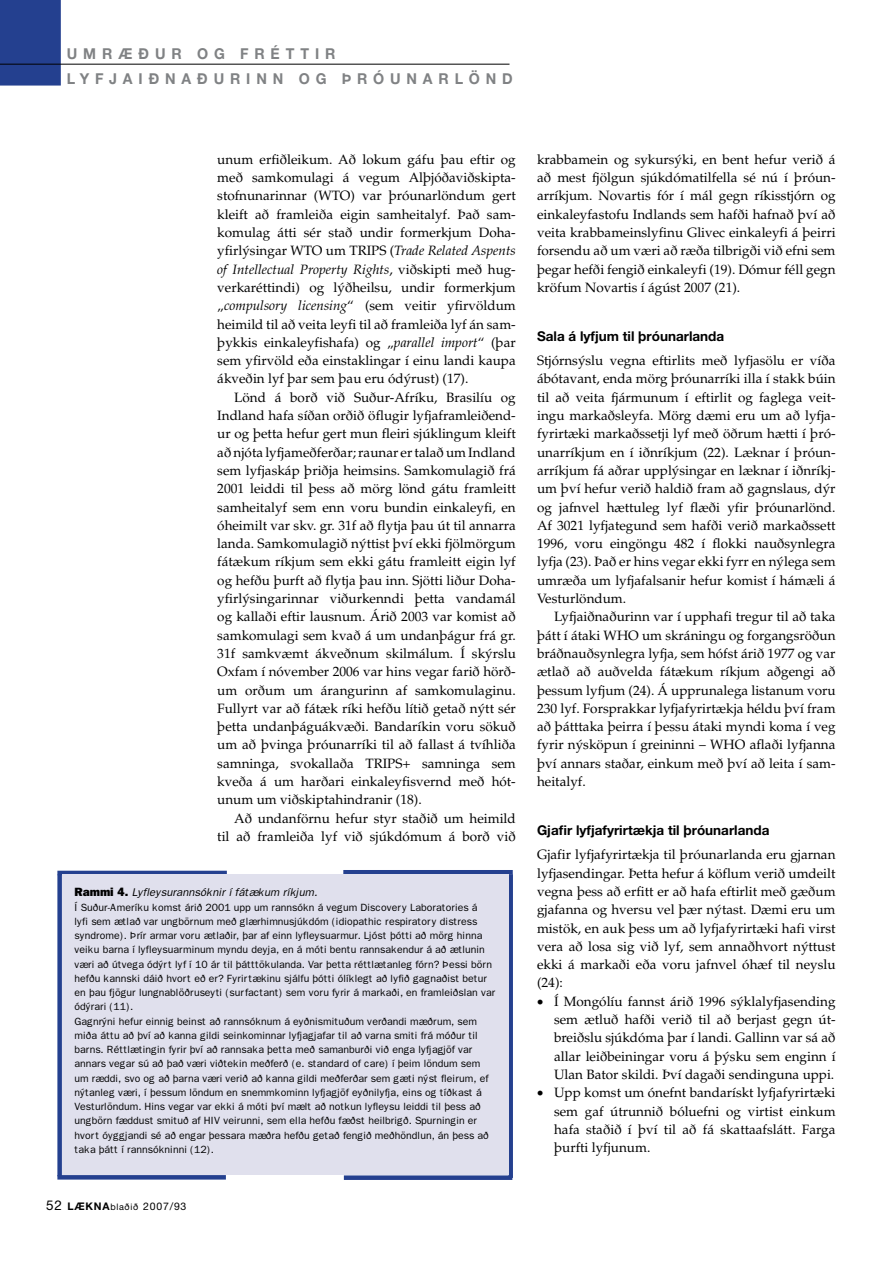
<style>
.page{position:relative;width:893px;height:1263px;background:#fff}
.page>*{position:absolute;margin:0;border:0;box-sizing:border-box;transform-origin:0 0}
.t1{font:700 15px/25.5px "Helvetica Neue";letter-spacing:.415em;color:#808284;scale:.95 1}
.t2{font:13.5px/18.3px "Palatino";color:#000;text-align:justify}
.t3{font:700 13.5px "Helvetica Neue";color:#000}
.t4{font:italic 11.25px "Franklin Gothic";color:#000}
.t5{font:10.5px/14.2px "Franklin Gothic";color:#000}
.t6{font:10.5px "Helvetica Neue";letter-spacing:.075em;color:#000}
.s1{font-style:italic}
.s2{font-weight:800;font-style:normal;font-size:12px}
.s3{font-size:13.5px}
.s4{font-weight:700}
.s5{font-size:9px}
</style>
<div class="page">
<svg style="left:57px;top:1175px;width:169px;height:4px"></svg>
<div style="left:57px;top:874px;width:5px;height:302px;background:#24408f"></div>
<div style="left:508px;top:874px;width:5px;height:304px;background:#24408f"></div>
<div style="left:344px;top:1175px;width:168px;height:5px;background:#24408f"></div>
<hr style="left:343px;top:870px;width:170px;height:4px;background:#24408f">
<svg style="left:57px;top:871px;width:170px;height:4px"></svg>
<div style="left:62px;top:875px;width:447px;height:300px;background:#e0e0ed"></div>
<div style="left:0;top:0;width:61px;height:86px;background:#24408f"></div>
<hr style="left:0;top:64px;width:509px;height:1px;background:#000">
<p class="t1" style="left:67px;top:40px;width:471px">UMRÆÐUR OG FRÉTTIR<br>LYFJAIÐNAÐURINN OG ÞRÓUNARLÖND</p>
<p class="t2" style="left:217px;top:150px;width:300px">unum erfiðleikum. Að lokum gáfu þau eftir og með samkomulagi á vegum Alþjóðaviðskipta&shy;stofnunarinnar (WTO) var þróunarlöndum gert kleift að framleiða eigin samheitalyf. Það sam&shy;komulag átti sér stað undir formerkjum Doha&shy;yfirlýsingar WTO um TRIPS (<span class="s1">Trade Related Aspents of Intellectual Property Rights</span>, viðskipti með hug&shy;verkaréttindi) og lýðheilsu, undir formerkjum „<span class="s1">compulsory licensing</span>“ (sem veitir yfirvöldum heimild til að veita leyfi til að framleiða lyf án sam&shy;þykkis einkaleyfishafa) og „<span class="s1">parallel import</span>“ (þar sem yfirvöld eða einstaklingar í einu landi kaupa ákveðin lyf þar sem þau eru ódýrust) (17).</p>
<p class="t2" style="left:217px;top:388px;width:300px;text-indent:17px">Lönd á borð við Suður-Afríku, Brasilíu og Indland hafa síðan orðið öflugir lyfjaframleiðend&shy;ur og þetta hefur gert mun fleiri sjúklingum kleift að njóta lyfjameðferðar; raunar er talað um Indland sem lyfjaskáp þriðja heimsins. Samkomulagið frá 2001 leiddi til þess að mörg lönd gátu framleitt samheitalyf sem enn voru bundin einkaleyfi, en óheimilt var skv. gr. 31f að flytja þau út til annarra landa. Samkomulagið nýttist því ekki fjölmörgum fátækum ríkjum sem ekki gátu framleitt eigin lyf og hefðu þurft að flytja þau inn. Sjötti liður Doha&shy;yfirlýsingarinnar viðurkenndi þetta vandamál og kallaði eftir lausnum. Árið 2003 var komist að samkomulagi sem kvað á um undanþágur frá gr.<br>31f samkvæmt ákveðnum skilmálum. Í skýrslu Oxfam í nóvember 2006 var hins vegar farið hörð&shy;um orðum um árangurinn af samkomulaginu.<br>Fullyrt var að fátæk ríki hefðu lítið getað nýtt sér þetta undanþáguákvæði. Bandaríkin voru sökuð um að þvinga þróunarríki til að fallast á tvíhliða samninga, svokallaða TRIPS+ samninga sem kveða á um harðari einkaleyfisvernd með hót&shy;unum um viðskiptahindranir (18).</p>
<p class="t2" style="left:217px;top:809px;width:300px;text-align:right">Að undanförnu hefur styr staðið um heimild<br>til að framleiða lyf við sjúkdómum á borð við</p>
<p class="t4" style="left:75px;top:886px;width:244px"><span class="s2">Rammi 4.</span> Lyfleysurannsóknir í fátækum ríkjum.</p>
<p class="t5" style="left:75px;top:900px;width:422px">Í Suður-Ameríku komst árið 2001 upp um rannsókn á vegum Discovery Laboratories á<br>lyfi sem ætlað var ungbörnum með glærhimnusjúkdóm (idiopathic respiratory distress syndrome). Þrír armar voru ætlaðir, þar af einn lyfleysuarmur. Ljóst þótti að mörg hinna veiku barna í lyfleysuarminum myndu deyja, en á móti bentu rannsakendur á að ætlunin væri að útvega ódýrt lyf í 10 ár til þátttökulanda. Var þetta réttlætanleg fórn? Þessi börn hefðu kannski dáið hvort eð er? Fyrirtækinu sjálfu þótti ólíklegt að lyfið gagnaðist betur en þau fjögur lungnablöðruseyti (surfactant) sem voru fyrir á markaði, en framleiðslan var ódýrari (11).<br>Gagnrýni hefur einnig beinst að rannsóknum á eyðnismituðum verðandi mæðrum, sem miða áttu að því að kanna gildi seinkominnar lyfjagjafar til að varna smiti frá móður til barns. Réttlætingin fyrir því að rannsaka þetta með samanburði við enga lyfjagjöf var annars vegar sú að það væri viðtekin meðferð (e. standard of care) í þeim löndum sem um ræddi, svo og að þarna væri verið að kanna gildi meðferðar sem gæti nýst fleirum, ef nýtanleg væri, í þessum löndum en snemmkominn lyfjagjöf eyðnilyfja, eins og tíðkast á Vesturlöndum. Hins vegar var ekki á móti því mælt að notkun lyfleysu leiddi til þess að ungbörn fæddust smituð af HIV veirunni, sem ella hefðu fæðst heilbrigð. Spurningin er hvort óyggjandi sé að engar þessara mæðra hefðu getað fengið meðhöndlun, án þess að taka þátt í rannsókninni (12).</p>
<p class="t6" style="left:46px;top:1200px;width:142px"><span class="s3">52</span> <span class="s4">LÆKNA</span><span class="s5">blaðið</span> 2007/93</p>
<p class="t2" style="left:537px;top:150px;width:300px">krabbamein og sykursýki, en bent hefur verið á að mest fjölgun sjúkdómatilfella sé nú í þróun&shy;arríkjum. Novartis fór í mál gegn ríkisstjórn og einkaleyfastofu Indlands sem hafði hafnað því að veita krabbameinslyfinu Glivec einkaleyfi á þeirri forsendu að um væri að ræða tilbrigði við efni sem þegar hefði fengið einkaleyfi (19). Dómur féll gegn kröfum Novartis í ágúst 2007 (21).</p>
<p class="t3" style="left:537px;top:327px;width:189px">Sala á lyfjum til þróunarlanda</p>
<p class="t2" style="left:537px;top:352px;width:300px">Stjórnsýslu vegna eftirlits með lyfjasölu er víða ábótavant, enda mörg þróunarríki illa í stakk búin til að veita fjármunum í eftirlit og faglega veit&shy;ingu markaðsleyfa. Mörg dæmi eru um að lyfja&shy;fyrirtæki markaðssetji lyf með öðrum hætti í þró&shy;unarríkjum en í iðnríkjum (22). Læknar í þróun&shy;arríkjum fá aðrar upplýsingar en læknar í iðnríkj&shy;um því hefur verið haldið fram að gagnslaus, dýr og jafnvel hættuleg lyf flæði yfir þróunarlönd.<br>Af 3021 lyfjategund sem hafði verið markaðssett 1996, voru eingöngu 482 í flokki nauðsynlegra lyfja (23). Það er hins vegar ekki fyrr en nýlega sem umræða um lyfjafalsanir hefur komist í hámæli á Vesturlöndum.</p>
<p class="t2" style="left:537px;top:608px;width:300px;text-indent:17px">Lyfjaiðnaðurinn var í upphafi tregur til að taka þátt í átaki WHO um skráningu og forgangsröðun bráðnauðsynlegra lyfja, sem hófst árið 1977 og var ætlað að auðvelda fátækum ríkjum aðgengi að þessum lyfjum (24). Á upprunalega listanum voru 230 lyf. Forsprakkar lyfjafyrirtækja héldu því fram að þátttaka þeirra í þessu átaki myndi koma í veg fyrir nýsköpun í greininni – WHO aflaði lyfjanna því annars staðar, einkum með því að leita í sam&shy;heitalyf.</p>
<p class="t3" style="left:537px;top:821px;width:234px">Gjafir lyfjafyrirtækja til þróunarlanda</p>
<p class="t2" style="left:537px;top:846px;width:300px">Gjafir lyfjafyrirtækja til þróunarlanda eru gjarnan lyfjasendingar. Þetta hefur á köflum verið umdeilt vegna þess að erfitt er að hafa eftirlit með gæðum gjafanna og hversu vel þær nýtast. Dæmi eru um mistök, en auk þess um að lyfjafyrirtæki hafi virst vera að losa sig við lyf, sem annaðhvort nýttust ekki á markaði eða voru jafnvel óhæf til neyslu (24):</p>
<p class="t2" style="left:554px;top:992px;width:283px;text-indent:-17px">• Í Mongólíu fannst árið 1996 sýklalyfjasending sem ætluð hafði verið til að berjast gegn út&shy;breiðslu sjúkdóma þar í landi. Gallinn var sá að allar leiðbeiningar voru á þýsku sem enginn í Ulan Bator skildi. Því dagaði sendinguna uppi.</p>
<p class="t2" style="left:554px;top:1084px;width:283px;text-indent:-17px">• Upp komst um ónefnt bandarískt lyfjafyrirtæki sem gaf útrunnið bóluefni og virtist einkum hafa staðið í því til að fá skattaafslátt. Farga þurfti lyfjunum.</p>
</div>
